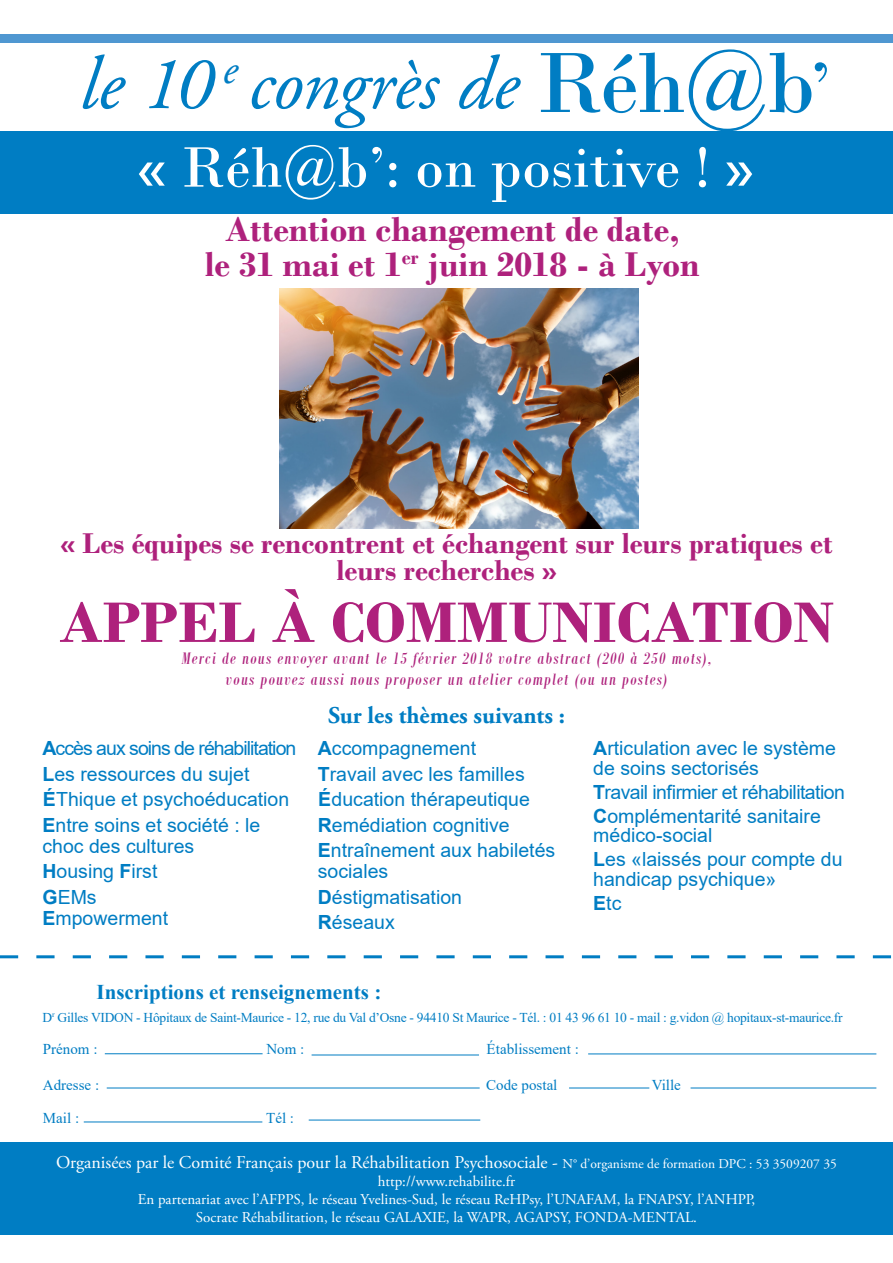
<style>
.page{position:relative;width:893px;height:1263px;background:#fff}
.page>*{position:absolute;margin:0;border:0;box-sizing:border-box;transform-origin:0 0}
.t1{font:90px "Bodoni";color:#007dc3}
.t2{font:italic 75px "Adobe Garamond Pro";letter-spacing:-.005em;color:#007dc3}
.t3{font:60px "Bodoni";color:#fff}
.t4{font:700 60px "Bodoni";color:#ae217c;scale:1.05 1}
.t5{font:700 36px/34.5px "Bodoni";color:#ae217c;text-align:center}
.t6{font:700 30px/27px "Bodoni";color:#ae217c;text-align:center}
.t7{font:700 24px "Adobe Garamond Pro";color:#007dc3}
.t8{font:700 21px "Times New Roman";color:#007dc3}
.t9{font:19.5px/25.5px "Arial";color:#007dc3}
.t10{font:19.5px/24px "Arial";letter-spacing:-.03em;color:#007dc3}
.t11{font:italic 18px/21.6px "Bodoni MT Condensed";letter-spacing:.07em;color:#ae217c;text-align:center;scale:1.05 1}
.t12{font:18px "Adobe Garamond Pro";color:#fff}
.t13{font:15px/18px "Adobe Garamond Pro";color:#fff;text-align:center}
.t14{font:15px "Times New Roman";color:#007dc3}
.t15{font:13.5px "Times New Roman";letter-spacing:-.02em;color:#007dc3}
.s1{font-size:75px}
.s2{font-weight:700}
.s3{font-size:13.5px}
</style>
<div class="page">
<div style="left:0;top:34px;width:893px;height:9px;background:#4f97d1"></div>
<div style="left:0;top:1142px;width:893px;height:92px;background:#007dc3"></div>
<img style="left:279px;top:288px;width:360px;height:240px">
<svg style="left:0;top:955px;width:891px;height:3px"></svg>
<hr style="left:105px;top:1053px;width:158px;height:1px;background:#007dc3">
<hr style="left:312px;top:1054px;width:167px;height:1px;background:#007dc3">
<hr style="left:588px;top:1053px;width:288px;height:1px;background:#007dc3">
<hr style="left:84px;top:1121px;width:178px;height:1px;background:#007dc3">
<hr style="left:107px;top:1087px;width:373px;height:1px;background:#007dc3">
<hr style="left:309px;top:1120px;width:171px;height:1px;background:#007dc3">
<hr style="left:569px;top:1087px;width:80px;height:1px;background:#007dc3">
<hr style="left:691px;top:1087px;width:185px;height:1px;background:#007dc3">
<div style="left:0;top:132px;width:893px;height:82px;background:#007dc3"></div>
<h2 class="t2" style="left:79px;top:39px;width:441px">le 10 <sup>e</sup> congrès de</h2>
<h1 class="t1" style="left:535px;top:29px;width:297px">Réh@b<span class="s1">’</span></h1>
<h3 class="t3" style="left:137px;top:132px;width:618px">« Réh@b’: on positive ! »</h3>
<h3 class="t5" style="left:205px;top:212px;width:496px">Attention changement de date,<br>le 31 mai et 1<sup>er</sup> juin 2018 - à Lyon</h3>
<h3 class="t6" style="left:60px;top:530px;width:774px">« Les équipes se rencontrent et échangent sur leurs pratiques et leurs recherches »</h3>
<h3 class="t4" style="left:59px;top:587px;width:740px">APPEL À COMMUNICATION</h3>
<p class="t11" style="left:182px;top:647px;width:506px">Merci de nous envoyer avant le 15 février 2018 votre abstract (200 à 250 mots), vous pouvez aussi nous proposer un atelier complet (ou un postes)</p>
<p class="t7" style="left:328px;top:701px;width:238px">Sur les thèmes suivants :</p>
<p class="t9" style="left:43px;top:735px;width:255px"><span class="s2">A</span>ccès aux soins de réhabilitation<br><span class="s2">L</span>es ressources du sujet<br><span class="s2">É</span>Thique et psychoéducation<br><span class="s2">E</span>ntre soins et société : le</p>
<p class="t9" style="left:43px;top:833px;width:153px">choc des cultures<br><span class="s2">H</span>ousing <span class="s2">F</span>irst<br><span class="s2">G</span>EMs</p>
<p class="t9" style="left:43px;top:905px;width:127px"><span class="s2">E</span>mpowerment</p>
<p class="t9" style="left:318px;top:735px;width:239px"><span class="s2">A</span>ccompagnement<br><span class="s2">T</span>ravail avec les familles<br><span class="s2">É</span>ducation thérapeutique<br><span class="s2">R</span>emédiation cognitive<br><span class="s2">E</span>ntraînement aux habiletés</p>
<p class="t9" style="left:318px;top:858px;width:146px">sociales<br><span class="s2">D</span>éstigmatisation<br><span class="s2">R</span>éseaux</p>
<p class="t9" style="left:593px;top:738px;width:244px;line-height:19.5px"><span class="s2">A</span>rticulation avec le système de soins sectorisés</p>
<p class="t10" style="left:593px;top:780px;width:253px"><span class="s2">T</span>ravail infirmier et réhabilitation<br><span class="s2">C</span>omplémentarité sanitaire</p>
<p class="t9" style="left:593px;top:823px;width:251px;line-height:24px">médico-social<br><span class="s2">L</span>es «laissés pour compte du</p>
<p class="t9" style="left:593px;top:867px;width:185px;line-height:24px">handicap psychique»<br><span class="s2">E</span>tc</p>
<p class="t8" style="left:97px;top:977px;width:286px">Inscriptions et renseignements :</p>
<p class="t15" style="left:43px;top:1007px;width:802px">D<sup>r</sup> Gilles VIDON - Hôpitaux de Saint-Maurice - 12, rue du Val d’Osne - 94410 St Maurice - Tél. : 01 43 96 61 10 - mail : g.vidon @ hopitaux-st-maurice.fr</p>
<p class="t14" style="left:43px;top:1038px;width:56px">Prénom :</p>
<p class="t14" style="left:266px;top:1038px;width:39px">Nom :</p>
<p class="t14" style="left:486px;top:1038px;width:94px">Établissement :</p>
<p class="t14" style="left:43px;top:1074px;width:58px">Adresse :</p>
<p class="t14" style="left:486px;top:1074px;width:73px">Code postal</p>
<p class="t14" style="left:652px;top:1074px;width:31px">Ville</p>
<p class="t14" style="left:43px;top:1107px;width:38px">Mail :</p>
<p class="t14" style="left:266px;top:1107px;width:29px">Tél :</p>
<p class="t12" style="left:56px;top:1151px;width:782px">Organisées par le Comité Français pour la Réhabilitation Psychosociale - <span class="s3">N° d’organisme de formation DPC : 53 3509207 35</span></p>
<p class="t13" style="left:138px;top:1172px;width:619px">http://www.rehabilite.fr<br>En partenariat avec l’AFPPS, le réseau Yvelines-Sud, le réseau ReHPsy, l’UNAFAM, la FNAPSY, l’ANHPP,<br>Socrate Réhabilitation, le réseau GALAXIE, la WAPR, AGAPSY, FONDA-MENTAL.</p>
</div>
